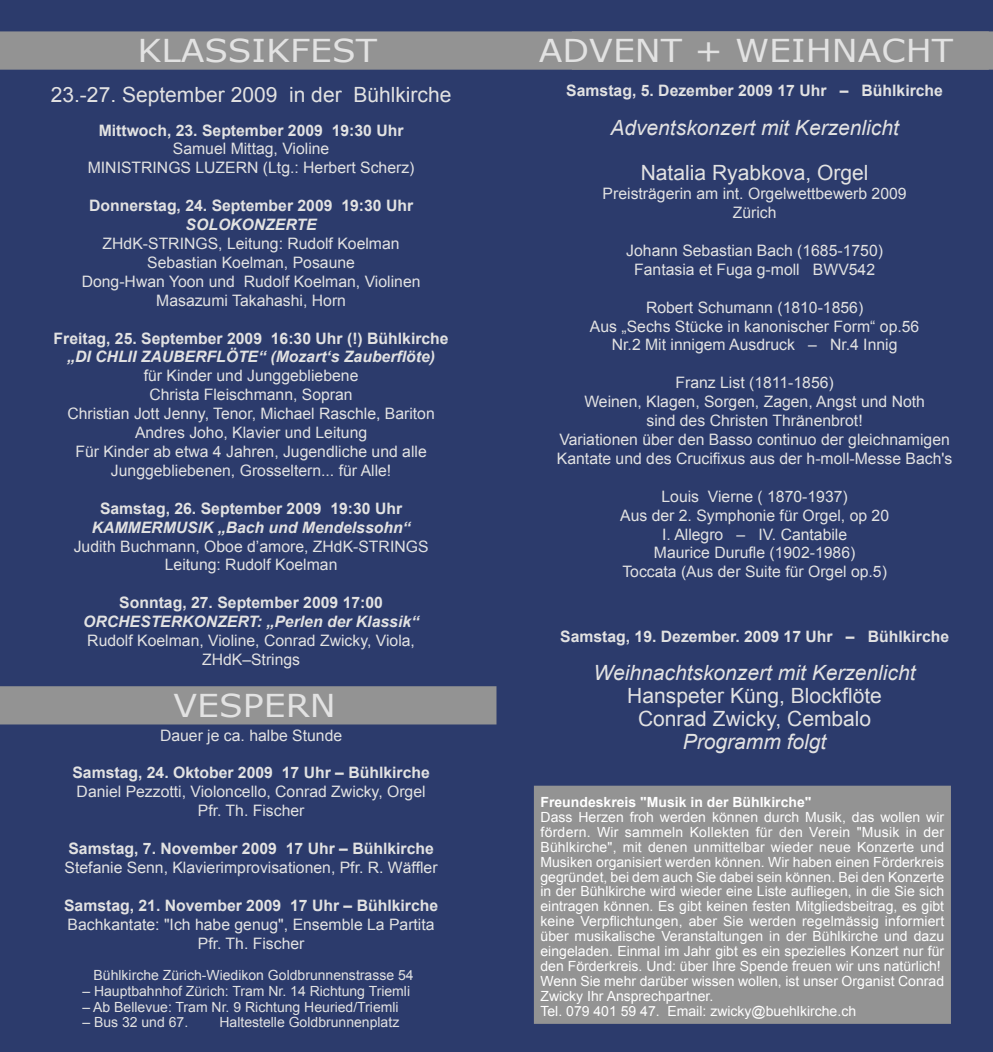
<style>
.page{position:relative;width:993px;height:1052px;background:#fff}
.page>*{position:absolute;margin:0;border:0;box-sizing:border-box;transform-origin:0 0}
.t1{font:31.5px "Verdana";color:#e2e2e2;scale:1.1 1}
.t2{font:21px "Arial";color:#e2e2e2}
.t3{font:italic 21px "Arial";color:#e2e2e2}
.t4{font:15.75px/18.9px "Arial";color:#e2e2e2}
.t5{font:700 15.75px "Arial";color:#e2e2e2}
.t6{font:italic 700 15.75px "Arial";color:#e2e2e2}
.t7{font:14px/14.9px "Arial";color:#fff;text-align:justify}
.t8{font:14px "Arial";color:#e2e2e2}
.t9{font:700 14px "Arial";color:#fff}
</style>
<div class="page">
<div style="left:0;top:0;width:992px;height:1052px;background:#2c3b6c"></div>
<div style="left:0;top:31px;width:992px;height:39px;background:#939393"></div>
<div style="left:572px;top:32px;width:415px;height:37px;background:#939393"></div>
<div style="left:571px;top:31px;width:417px;height:39px;border:2px solid #939393"></div>
<div style="left:534px;top:786px;width:415px;height:237px;background:#939393"></div>
<div style="left:533px;top:785px;width:417px;height:239px;border:2px solid #939393"></div>
<div style="left:0;top:686px;width:496px;height:38px;background:#939393"></div>
<p class="t1" style="left:137px;top:31px;width:219px">KLASSIKFEST</p>
<p class="t1" style="left:538px;top:31px;width:378px">ADVENT + WEIHNACHT</p>
<p class="t2" style="left:51px;top:81px;width:402px">23.-27. September 2009 in der Bühlkirche</p>
<p class="t5" style="left:99px;top:120px;width:306px">Mittwoch, 23. September 2009 19:30 Uhr</p>
<p class="t4" style="left:173px;top:140px;width:158px">Samuel Mittag, Violine</p>
<p class="t4" style="left:88px;top:159px;width:328px">MINISTRINGS LUZERN (Ltg.: Herbert Scherz)</p>
<p class="t5" style="left:89px;top:195px;width:325px">Donnerstag, 24. September 2009 19:30 Uhr</p>
<p class="t6" style="left:185px;top:214px;width:132px">SOLOKONZERTE</p>
<p class="t4" style="left:103px;top:234px;width:298px">ZHdK-STRINGS, Leitung: Rudolf Koelman</p>
<p class="t4" style="left:147px;top:253px;width:209px">Sebastian Koelman, Posaune</p>
<p class="t4" style="left:82px;top:272px;width:340px">Dong-Hwan Yoon und Rudolf Koelman, Violinen</p>
<p class="t4" style="left:156px;top:291px;width:191px">Masazumi Takahashi, Horn</p>
<p class="t5" style="left:54px;top:328px;width:396px">Freitag, 25. September 2009 16:30 Uhr (!) Bühlkirche</p>
<p class="t6" style="left:67px;top:347px;width:369px">„DI CHLII ZAUBERFLÖTE“ (Mozart‘s Zauberflöte)</p>
<p class="t4" style="left:144px;top:366px;width:216px">für Kinder und Junggebliebene</p>
<p class="t4" style="left:149px;top:385px;width:205px">Christa Fleischmann, Sopran</p>
<p class="t4" style="left:67px;top:404px;width:369px">Christian Jott Jenny, Tenor, Michael Raschle, Bariton</p>
<p class="t4" style="left:135px;top:423px;width:233px">Andres Joho, Klavier und Leitung</p>
<p class="t4" style="left:75px;top:442px;width:353px">Für Kinder ab etwa 4 Jahren, Jugendliche und alle</p>
<p class="t4" style="left:111px;top:461px;width:282px">Junggebliebenen, Grosseltern... für Alle!</p>
<p class="t5" style="left:100px;top:498px;width:304px">Samstag, 26. September 2009 19:30 Uhr</p>
<p class="t6" style="left:92px;top:517px;width:320px">KAMMERMUSIK „Bach und Mendelssohn“</p>
<p class="t4" style="left:74px;top:537px;width:356px">Judith Buchmann, Oboe d’amore, ZHdK-STRINGS</p>
<p class="t4" style="left:165px;top:555px;width:174px">Leitung: Rudolf Koelman</p>
<p class="t5" style="left:119px;top:592px;width:265px">Sonntag, 27. September 2009 17:00</p>
<p class="t6" style="left:83px;top:611px;width:337px">ORCHESTERKONZERT: „Perlen der Klassik“</p>
<p class="t4" style="left:87px;top:631px;width:329px">Rudolf Koelman, Violine, Conrad Zwicky, Viola,</p>
<p class="t4" style="left:202px;top:650px;width:100px">ZHdK–Strings</p>
<p class="t1" style="left:173px;top:685px;width:149px">VESPERN</p>
<p class="t4" style="left:160px;top:726px;width:184px">Dauer je ca. halbe Stunde</p>
<p class="t5" style="left:72px;top:762px;width:359px">Samstag, 24. Oktober 2009 17 Uhr – Bühlkirche</p>
<p class="t4" style="left:77px;top:782px;width:350px">Daniel Pezzotti, Violoncello, Conrad Zwicky, Orgel</p>
<p class="t4" style="left:198px;top:801px;width:108px">Pfr. Th. Fischer</p>
<p class="t5" style="left:68px;top:838px;width:367px">Samstag, 7. November 2009 17 Uhr – Bühlkirche</p>
<p class="t4" style="left:65px;top:858px;width:374px">Stefanie Senn, Klavierimprovisationen, Pfr. R. Wäffler</p>
<p class="t5" style="left:64px;top:895px;width:375px">Samstag, 21. November 2009 17 Uhr – Bühlkirche</p>
<p class="t4" style="left:68px;top:915px;width:368px">Bachkantate: "Ich habe genug", Ensemble La Partita</p>
<p class="t4" style="left:198px;top:933px;width:108px">Pfr. Th. Fischer</p>
<p class="t8" style="left:93px;top:966px;width:321px">Bühlkirche Zürich-Wiedikon Goldbrunnenstrasse 54</p>
<p class="t8" style="left:82px;top:981px;width:329px">– Hauptbahnhof Zürich: Tram Nr. 14 Richtung Triemli</p>
<p class="t8" style="left:82px;top:997px;width:318px">– Ab Bellevue: Tram Nr. 9 Richtung Heuried/Triemli</p>
<p class="t8" style="left:82px;top:1013px;width:107px">– Bus 32 und 67.</p>
<p class="t8" style="left:219px;top:1013px;width:181px">Haltestelle Goldbrunnenplatz</p>
<p class="t5" style="left:566px;top:80px;width:378px">Samstag, 5. Dezember 2009 17 Uhr – Bühlkirche</p>
<p class="t3" style="left:610px;top:114px;width:290px">Adventskonzert mit Kerzenlicht</p>
<p class="t2" style="left:640px;top:159px;width:229px">Natalia Ryabkova, Orgel</p>
<p class="t4" style="left:602px;top:184px;width:305px">Preisträgerin am int. Orgelwettbewerb 2009</p>
<p class="t4" style="left:732px;top:203px;width:45px">Zürich</p>
<p class="t4" style="left:626px;top:241px;width:258px">Johann Sebastian Bach (1685-1750)</p>
<p class="t4" style="left:634px;top:260px;width:242px">Fantasia et Fuga g-moll BWV542</p>
<p class="t4" style="left:645px;top:298px;width:219px">Robert Schumann (1810-1856)</p>
<p class="t4" style="left:589px;top:317px;width:331px">Aus „Sechs Stücke in kanonischer Form“ op.56</p>
<p class="t4" style="left:611px;top:336px;width:287px">Nr.2 Mit innigem Ausdruck – Nr.4 Innig</p>
<p class="t4" style="left:675px;top:373px;width:160px">Franz List (1811-1856)</p>
<p class="t4" style="left:584px;top:392px;width:342px">Weinen, Klagen, Sorgen, Zagen, Angst und Noth</p>
<p class="t4" style="left:646px;top:411px;width:217px">sind des Christen Thränenbrot!</p>
<p class="t4" style="left:556px;top:430px;width:397px">Variationen über den Basso continuo der gleichnamigen<br>Kantate und des Crucifixus aus der h-moll-Messe Bach's</p>
<p class="t4" style="left:661px;top:487px;width:188px">Louis Vierne ( 1870-1937)</p>
<p class="t4" style="left:620px;top:506px;width:270px">Aus der 2. Symphonie für Orgel, op 20</p>
<p class="t4" style="left:661px;top:525px;width:187px">I. Allegro – IV. Cantabile</p>
<p class="t4" style="left:653px;top:543px;width:203px">Maurice Durufle (1902-1986)</p>
<p class="t4" style="left:622px;top:562px;width:266px">Toccata (Aus der Suite für Orgel op.5)</p>
<p class="t5" style="left:560px;top:626px;width:390px">Samstag, 19. Dezember. 2009 17 Uhr – Bühlkirche</p>
<p class="t3" style="left:593px;top:659px;width:323px">Weihnachtskonzert mit Kerzenlicht</p>
<p class="t2" style="left:627px;top:682px;width:256px">Hanspeter Küng, Blockflöte</p>
<p class="t2" style="left:638px;top:704px;width:235px">Conrad Zwicky, Cembalo</p>
<p class="t3" style="left:682px;top:727px;width:145px">Programm folgt</p>
<p class="t9" style="left:540px;top:793px;width:272px">Freundeskreis "Musik in der Bühlkirche"</p>
<p class="t7" style="left:540px;top:810px;width:405px">Dass Herzen froh werden können durch Musik, das wollen wir fördern. Wir sammeln Kollekten für den Verein "Musik in der Bühlkirche", mit denen unmittelbar wieder neue Konzerte und Musiken organisiert werden können. Wir haben einen Förderkreis gegründet, bei dem auch Sie dabei sein können. Bei den Konzerte in der Bühlkirche wird wieder eine Liste aufliegen, in die Sie sich eintragen können. Es gibt keinen festen Mitgliedsbeitrag, es gibt keine Verpflichtungen, aber Sie werden regelmässig informiert über musikalische Veranstaltungen in der Bühlkirche und dazu eingeladen. Einmal im Jahr gibt es ein spezielles Konzert nur für den Förderkreis. Und: über Ihre Spende freuen wir uns natürlich!</p>
<p class="t7" style="left:540px;top:973px;width:405px">Wenn Sie mehr darüber wissen wollen, ist unser Organist Conrad<br>Zwicky Ihr Ansprechpartner.</p>
<p class="t7" style="left:540px;top:1003px;width:317px">Tel. 079 401 59 47. Email: zwicky@buehlkirche.ch</p>
</div>
